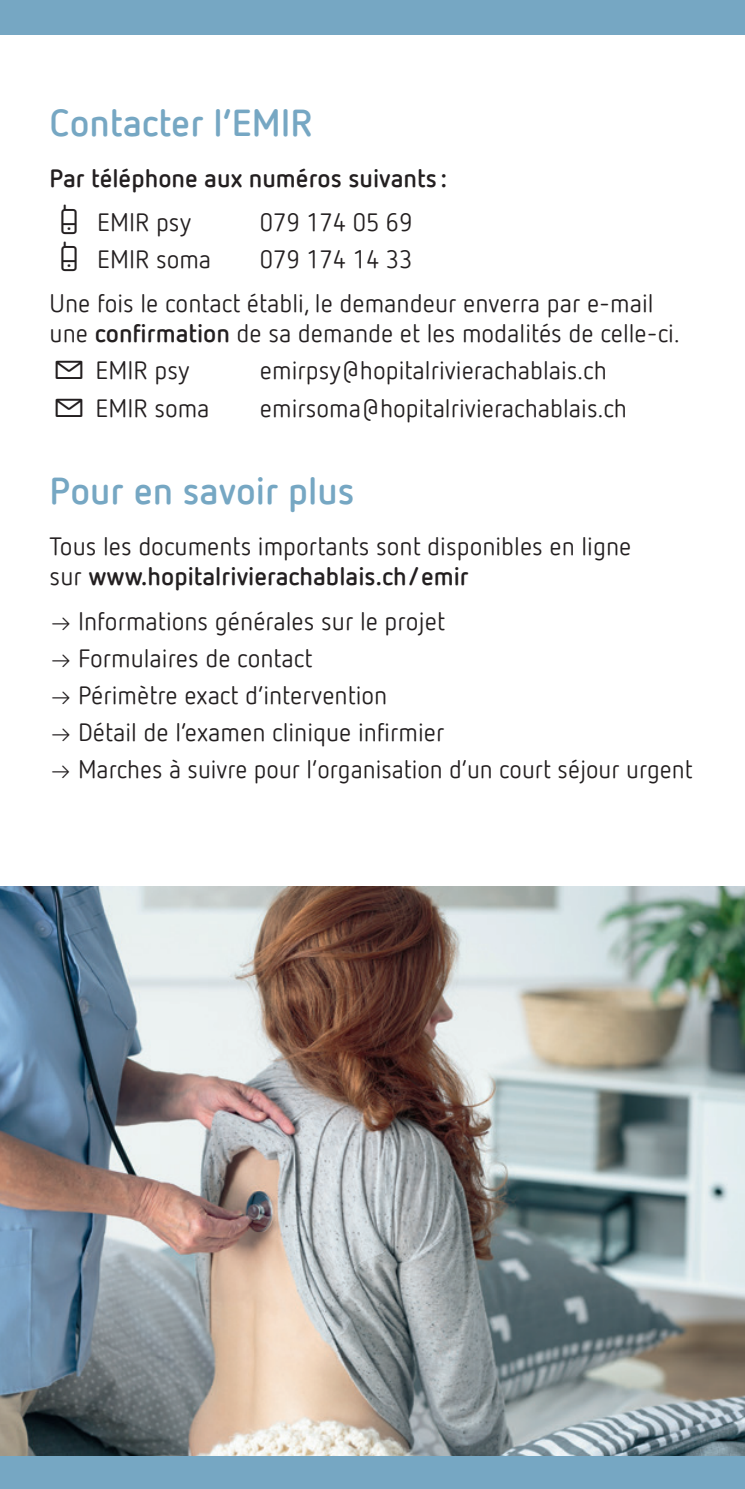
<style>
.page{position:relative;width:745px;height:1489px;background:#fff}
.page>*{position:absolute;margin:0;border:0;box-sizing:border-box;transform-origin:0 0}
.intertitre{font:700 37.5px "Netto Offc";color:#76a7c3}
.bullet_flèche{font:25px/30px "Netto Offc";color:#231f20}
.t1{font:700 25px "Netto Offc";color:#231f20}
.s1{font-family:"Netto Icons OT";font-size:30px}
.s2{font-weight:700}
.s3{font-family:"Netto Icons OT";font-size:17.5px}
</style>
<div class="page">
<img style="left:0;top:886px;width:744px;height:570px">
<div style="left:0;top:1456px;width:744px;height:32px;background:#76a7c3"></div>
<div style="left:0;top:0;width:744px;height:35px;background:#76a7c3"></div>
<p class="intertitre" style="left:50px;top:99px;width:264px">Contacter l’EMIR</p>
<p class="t1" style="left:50px;top:162px;width:398px">Par téléphone aux numéros suivants :</p>
<p class="bullet_flèche" style="left:50px;top:207px;width:143px"><span class="s1">n</span> EMIR psy</p>
<p class="bullet_flèche" style="left:260px;top:207px;width:154px">079 174 05 69</p>
<p class="bullet_flèche" style="left:50px;top:244px;width:163px"><span class="s1">n</span> EMIR soma</p>
<p class="bullet_flèche" style="left:260px;top:244px;width:154px">079 174 14 33</p>
<p class="bullet_flèche" style="left:50px;top:288px;width:631px">Une fois le contact établi, le demandeur enverra par e-mail une <span class="s2">confirmation</span> de sa demande et les modalités de celle-ci.</p>
<p class="bullet_flèche" style="left:50px;top:355px;width:141px"><span class="s1">Ç</span> EMIR psy</p>
<p class="bullet_flèche" style="left:260px;top:355px;width:348px">emirpsy@hopitalrivierachablais.ch</p>
<p class="bullet_flèche" style="left:50px;top:392px;width:161px"><span class="s1">Ç</span> EMIR soma</p>
<p class="bullet_flèche" style="left:260px;top:392px;width:368px">emirsoma@hopitalrivierachablais.ch</p>
<p class="intertitre" style="left:50px;top:467px;width:306px">Pour en savoir plus</p>
<p class="bullet_flèche" style="left:50px;top:531px;width:583px">Tous les documents importants sont disponibles en ligne sur <span class="s2">www.hopitalrivierachablais.ch/emir</span></p>
<p class="bullet_flèche" style="left:50px;top:605px;width:396px"><span class="s3">A</span> Informations générales sur le projet</p>
<p class="bullet_flèche" style="left:50px;top:642px;width:264px"><span class="s3">A</span> Formulaires de contact</p>
<p class="bullet_flèche" style="left:50px;top:679px;width:339px"><span class="s3">A</span> Périmètre exact d’intervention</p>
<p class="bullet_flèche" style="left:50px;top:716px;width:396px"><span class="s3">A</span> Détail de l’examen clinique infirmier</p>
<p class="bullet_flèche" style="left:50px;top:753px;width:644px"><span class="s3">A</span> Marches à suivre pour l’organisation d’un court séjour urgent</p>
</div>
